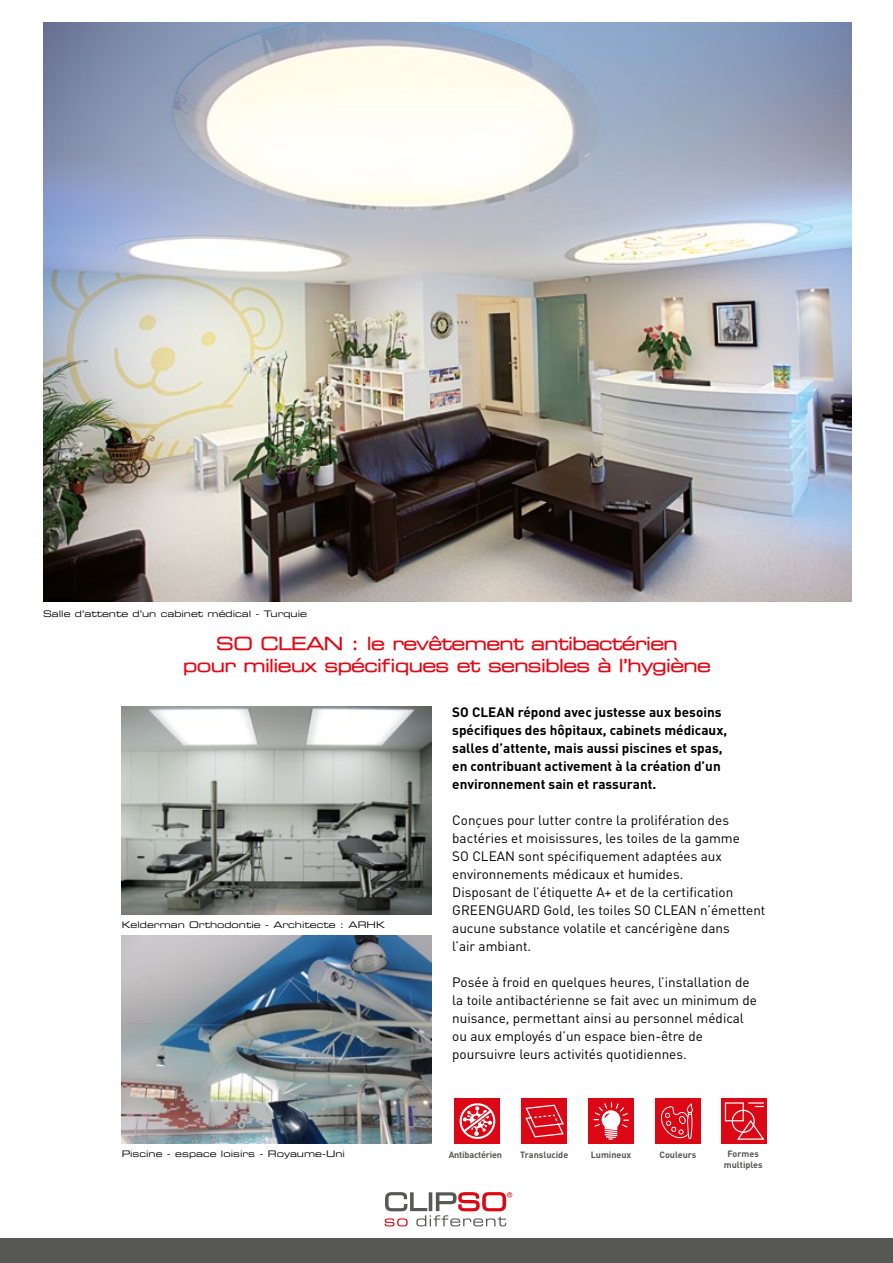
<style>
.page{position:relative;width:893px;height:1263px;background:#fff}
.page>*{position:absolute;margin:0;border:0;box-sizing:border-box;transform-origin:0 0}
.t1{font:18px/21.6px "Eurostile Extended Two Med";letter-spacing:-.035em;color:#e30613;text-align:center}
.t2{font:13.5px/18px "DIN";color:#000}
.t3{font:700 13.5px/18px "DIN";color:#000}
.t4{font:9px "Eurostile Extended Two";color:#000}
.t5{font:700 9px/10.8px "DIN";color:#575756;text-align:center}
.t6{font:700 9px "DIN";letter-spacing:-.02em;color:#575756}
</style>
<div class="page">
<div style="left:0;top:1238px;width:893px;height:25px;background:#575756"></div>
<img style="left:122px;top:935px;width:309px;height:208px">
<img style="left:122px;top:706px;width:309px;height:208px">
<img style="left:43px;top:22px;width:808px;height:580px">
<svg style="left:385px;top:1192px;width:127px;height:34px"></svg>
<div style="left:721px;top:1098px;width:46px;height:46px;background:#dc0714"></div>
<div style="left:732px;top:1110px;width:23px;height:23px;border:1px solid #fff;border-radius:50%"></div>
<div style="left:725px;top:1102px;width:19px;height:19px;border:1px solid #fff"></div>
<svg style="left:736px;top:1119px;width:29px;height:21px"></svg>
<svg style="left:748px;top:1102px;width:16px;height:5px"></svg>
<div style="left:454px;top:1098px;width:46px;height:46px;background:#dc0714"></div>
<svg style="left:459px;top:1103px;width:36px;height:36px"></svg>
<div style="left:521px;top:1098px;width:46px;height:46px;background:#dc0714"></div>
<svg style="left:525px;top:1104px;width:39px;height:34px"></svg>
<div style="left:588px;top:1098px;width:46px;height:46px;background:#dc0714"></div>
<svg style="left:593px;top:1102px;width:36px;height:38px"></svg>
<div style="left:655px;top:1098px;width:45px;height:46px;background:#dc0714"></div>
<svg style="left:660px;top:1103px;width:33px;height:36px"></svg>
<p class="t4" style="left:43px;top:607px;width:266px">Salle d’attente d’un cabinet médical - Turquie</p>
<h1 class="t1" style="left:183px;top:632px;width:529px">SO CLEAN : le revêtement antibactérien<br>pour milieux spécifiques et sensibles à l’hygiène</h1>
<p class="t4" style="left:122px;top:918px;width:265px">Kelderman Orthodontie - Architecte : ARHK</p>
<p class="t4" style="left:122px;top:1147px;width:225px">Piscine - espace loisirs - Royaume-Uni</p>
<p class="t3" style="left:452px;top:703px;width:276px">SO CLEAN répond avec justesse aux besoins spécifiques des hôpitaux, cabinets médicaux, salles d’attente, mais aussi piscines et spas, en contribuant activement à la création d’un environnement sain et rassurant.</p>
<p class="t2" style="left:452px;top:811px;width:315px">Conçues pour lutter contre la prolifération des bactéries et moisissures, les toiles de la gamme<br>SO CLEAN sont spécifiquement adaptées aux environnements médicaux et humides.<br>Disposant de l’étiquette A+ et de la certification GREENGUARD Gold, les toiles SO CLEAN n’émettent aucune substance volatile et cancérigène dans<br>l’air ambiant.</p>
<p class="t2" style="left:452px;top:973px;width:306px">Posée à froid en quelques heures, l’installation de la toile antibactérienne se fait avec un minimum de nuisance, permettant ainsi au personnel médical ou aux employés d’un espace bien-être de poursuivre leurs activités quotidiennes.</p>
<p class="t6" style="left:449px;top:1148px;width:55px">Antibactérien</p>
<p class="t5" style="left:520px;top:1148px;width:50px">Translucide</p>
<p class="t5" style="left:591px;top:1148px;width:42px">Lumineux</p>
<p class="t5" style="left:659px;top:1148px;width:38px">Couleurs</p>
<p class="t5" style="left:724px;top:1148px;width:40px">Formes multiples</p>
</div>
